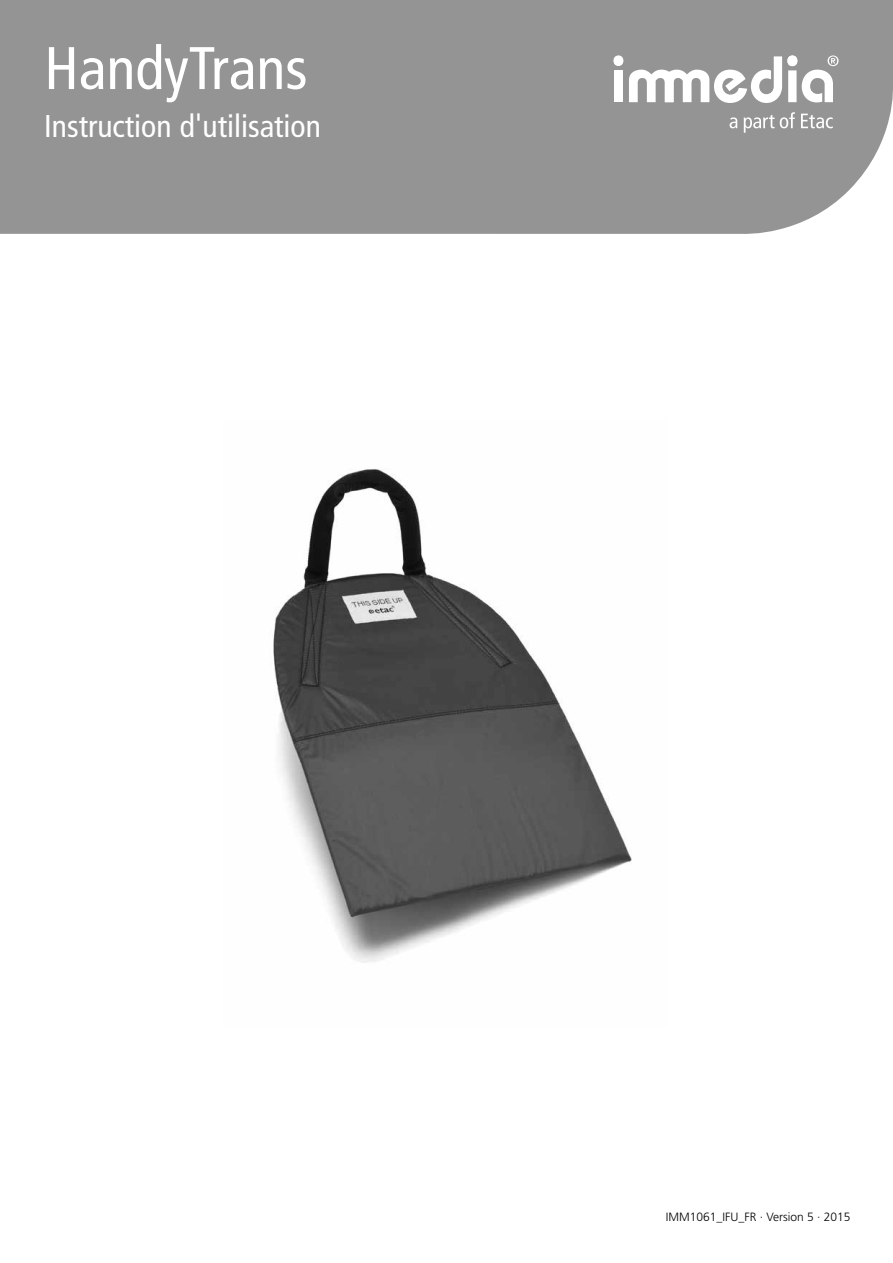
<style>
.page{position:relative;width:893px;height:1263px;background:#fff}
.page>*{position:absolute;margin:0;border:0;box-sizing:border-box;transform-origin:0 0}
.t1{font:condensed 60px "Frutiger LT Std";color:#fff}
.t2{font:condensed 31.5px "Frutiger LT Std";color:#fff}
.t3{font:300 12px "Frutiger LT Std";color:#000}
</style>
<div class="page">
<div style="left:0;top:0;width:893px;height:234px;background:#949494"></div>
<div style="left:614px;top:70px;width:9px;height:32px;background:#fff"></div>
<div style="left:613px;top:55px;width:10px;height:11px;background:#fff;border-radius:50%"></div>
<svg style="left:629px;top:55px;width:210px;height:48px"></svg>
<svg style="left:730px;top:117px;width:7px;height:11px"></svg>
<svg style="left:744px;top:112px;width:51px;height:21px"></svg>
<svg style="left:801px;top:114px;width:32px;height:14px"></svg>
<img style="left:273px;top:469px;width:359px;height:494px">
<h1 class="t1" style="left:44px;top:33px;width:265px">HandyTrans</h1>
<h2 class="t2" style="left:44px;top:107px;width:278px">Instruction d'utilisation</h2>
<p class="t3" style="left:666px;top:1210px;width:186px">IMM1061_IFU_FR · Version 5 · 2015</p>
</div>
